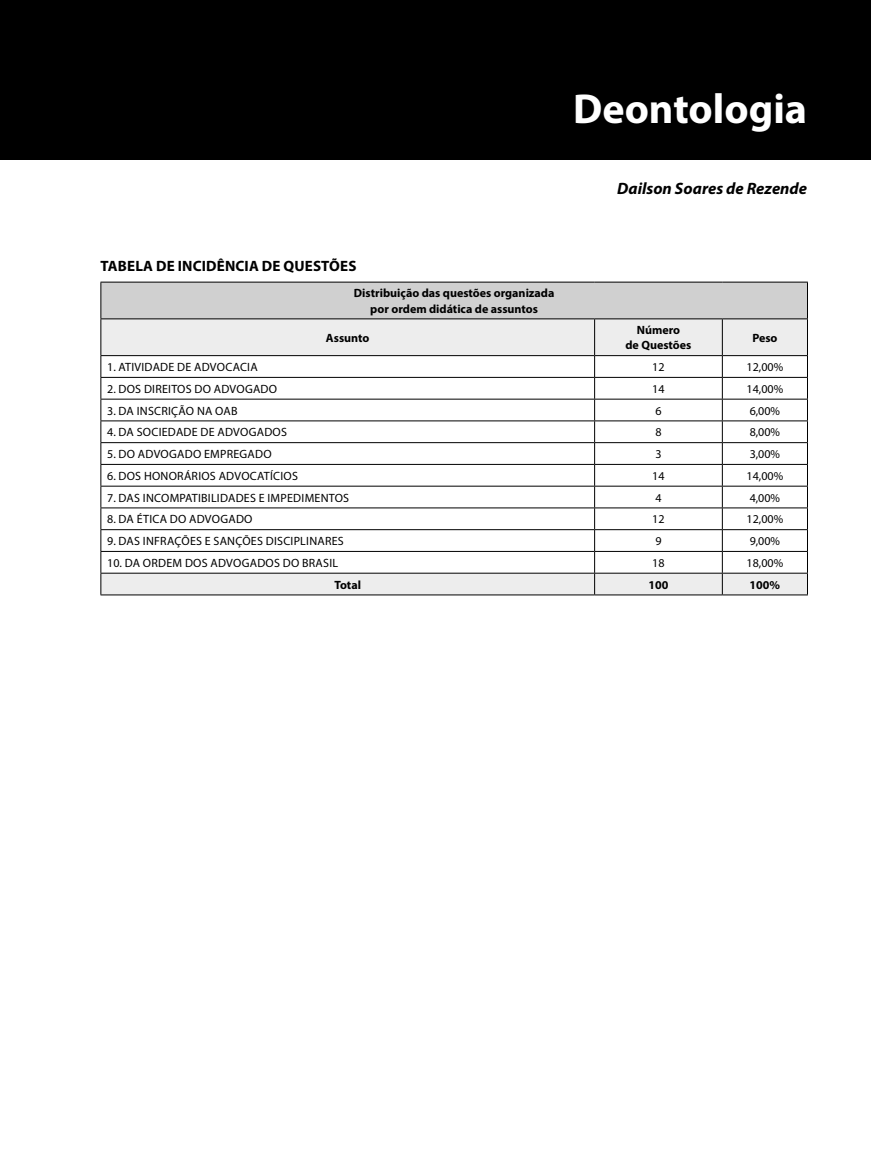
<style>
.page{position:relative;width:871px;height:1169px;background:#fff}
.page>*{position:absolute;margin:0;border:0;box-sizing:border-box;transform-origin:0 0}
.CAP_TITULO{font:700 42px "Myriad Pro";color:#fff}
.AUTOR{font:italic 700 16.5px "Myriad Pro";color:#000}
.TITULO_1{font:700 15px "Myriad Pro";letter-spacing:.01em;color:#000}
.Tabela{font:12px "Myriad Pro";letter-spacing:.02em;color:#000}
.Tabela-titulo{font:700 12px/15px "Myriad Pro";color:#000;text-align:center}
.tabela_centro{font:12px "Myriad Pro";color:#000}
.tabela_centro-2{font:700 12px "Myriad Pro";color:#000}
</style>
<div class="page">
<div style="left:0;top:0;width:870px;height:159px;background:#000"></div>
<div style="left:101px;top:282px;width:706px;height:37px;background:#d0d0d0"></div>
<div style="left:101px;top:319px;width:705px;height:275px;background:#ededed"></div>
<svg style="left:101px;top:356px;width:705px;height:217px"></svg>
<hr style="left:100px;top:282px;width:494px;height:1px;background:#000">
<hr style="left:594px;top:282px;width:128px;height:1px;background:#000">
<hr style="left:722px;top:282px;width:85px;height:1px;background:#000">
<hr style="left:100px;top:318px;width:494px;height:1px;background:#000">
<hr style="left:594px;top:318px;width:128px;height:1px;background:#000">
<hr style="left:722px;top:318px;width:85px;height:1px;background:#000">
<hr style="left:100px;top:355px;width:494px;height:1px;background:#000">
<hr style="left:594px;top:355px;width:128px;height:1px;background:#000">
<hr style="left:722px;top:355px;width:85px;height:1px;background:#000">
<hr style="left:100px;top:377px;width:494px;height:1px;background:#000">
<hr style="left:594px;top:377px;width:128px;height:1px;background:#000">
<hr style="left:722px;top:377px;width:85px;height:1px;background:#000">
<hr style="left:100px;top:399px;width:494px;height:1px;background:#000">
<hr style="left:594px;top:399px;width:128px;height:1px;background:#000">
<hr style="left:722px;top:399px;width:85px;height:1px;background:#000">
<hr style="left:100px;top:420px;width:494px;height:1px;background:#000">
<hr style="left:594px;top:420px;width:128px;height:1px;background:#000">
<hr style="left:722px;top:420px;width:85px;height:1px;background:#000">
<hr style="left:100px;top:442px;width:494px;height:1px;background:#000">
<hr style="left:594px;top:442px;width:128px;height:1px;background:#000">
<hr style="left:722px;top:442px;width:85px;height:1px;background:#000">
<hr style="left:100px;top:464px;width:494px;height:1px;background:#000">
<hr style="left:594px;top:464px;width:128px;height:1px;background:#000">
<hr style="left:722px;top:464px;width:85px;height:1px;background:#000">
<hr style="left:100px;top:486px;width:494px;height:1px;background:#000">
<hr style="left:594px;top:486px;width:128px;height:1px;background:#000">
<hr style="left:722px;top:486px;width:85px;height:1px;background:#000">
<hr style="left:100px;top:507px;width:494px;height:1px;background:#000">
<hr style="left:594px;top:507px;width:128px;height:1px;background:#000">
<hr style="left:722px;top:507px;width:85px;height:1px;background:#000">
<hr style="left:100px;top:529px;width:494px;height:1px;background:#000">
<hr style="left:594px;top:529px;width:128px;height:1px;background:#000">
<hr style="left:722px;top:529px;width:85px;height:1px;background:#000">
<hr style="left:100px;top:551px;width:494px;height:1px;background:#000">
<hr style="left:594px;top:551px;width:128px;height:1px;background:#000">
<hr style="left:722px;top:551px;width:85px;height:1px;background:#000">
<hr style="left:100px;top:573px;width:494px;height:1px;background:#000">
<hr style="left:594px;top:573px;width:128px;height:1px;background:#000">
<hr style="left:722px;top:573px;width:85px;height:1px;background:#000">
<hr style="left:100px;top:594px;width:494px;height:1px;background:#000">
<hr style="left:594px;top:594px;width:128px;height:1px;background:#000">
<hr style="left:722px;top:594px;width:85px;height:1px;background:#000">
<hr style="left:100px;top:282px;width:1px;height:36px;background:#000">
<hr style="left:100px;top:319px;width:1px;height:36px;background:#000">
<svg style="left:100px;top:356px;width:1px;height:238px"></svg>
<hr style="left:806px;top:282px;width:1px;height:36px;background:#000">
<hr style="left:594px;top:319px;width:1px;height:36px;background:#000">
<hr style="left:721px;top:319px;width:1px;height:36px;background:#000">
<hr style="left:806px;top:319px;width:1px;height:36px;background:#000">
<svg style="left:594px;top:356px;width:1px;height:238px"></svg>
<svg style="left:721px;top:356px;width:1px;height:238px"></svg>
<svg style="left:806px;top:356px;width:1px;height:238px"></svg>
<p class="CAP_TITULO" style="left:573px;top:82px;width:235px">Deontologia</p>
<p class="AUTOR" style="left:616px;top:178px;width:191px">Dailson Soares de Rezende</p>
<p class="TITULO_1" style="left:101px;top:257px;width:257px">TABELA DE INCIDÊNCIA DE QUESTÕES</p>
<p class="Tabela-titulo" style="left:353px;top:285px;width:202px">Distribuição das questões organizada</p>
<p class="Tabela-titulo" style="left:370px;top:300px;width:169px">por ordem didática de assuntos</p>
<p class="Tabela-titulo" style="left:326px;top:330px;width:45px">Assunto</p>
<p class="Tabela-titulo" style="left:625px;top:322px;width:67px">Número<br>de Questões</p>
<p class="Tabela-titulo" style="left:751px;top:330px;width:27px">Peso</p>
<p class="Tabela" style="left:107px;top:360px;width:152px">1. ATIVIDADE DE ADVOCACIA</p>
<p class="tabela_centro" style="left:652px;top:360px;width:14px">12</p>
<p class="tabela_centro" style="left:746px;top:360px;width:38px">12,00%</p>
<p class="Tabela" style="left:107px;top:381px;width:171px">2. DOS DIREITOS DO ADVOGADO</p>
<p class="tabela_centro" style="left:652px;top:381px;width:14px">14</p>
<p class="tabela_centro" style="left:746px;top:381px;width:38px">14,00%</p>
<p class="Tabela" style="left:107px;top:403px;width:132px">3. DA INSCRIÇÃO NA OAB</p>
<p class="tabela_centro" style="left:655px;top:403px;width:8px">6</p>
<p class="tabela_centro" style="left:749px;top:403px;width:32px">6,00%</p>
<p class="Tabela" style="left:107px;top:425px;width:181px">4. DA SOCIEDADE DE ADVOGADOS</p>
<p class="tabela_centro" style="left:655px;top:425px;width:8px">8</p>
<p class="tabela_centro" style="left:749px;top:425px;width:32px">8,00%</p>
<p class="Tabela" style="left:107px;top:447px;width:166px">5. DO ADVOGADO EMPREGADO</p>
<p class="tabela_centro" style="left:655px;top:447px;width:8px">3</p>
<p class="tabela_centro" style="left:749px;top:447px;width:32px">3,00%</p>
<p class="Tabela" style="left:107px;top:468px;width:192px">6. DOS HONORÁRIOS ADVOCATÍCIOS</p>
<p class="tabela_centro" style="left:652px;top:468px;width:14px">14</p>
<p class="tabela_centro" style="left:746px;top:468px;width:38px">14,00%</p>
<p class="Tabela" style="left:107px;top:490px;width:243px">7. DAS INCOMPATIBILIDADES E IMPEDIMENTOS</p>
<p class="tabela_centro" style="left:655px;top:490px;width:8px">4</p>
<p class="tabela_centro" style="left:749px;top:490px;width:32px">4,00%</p>
<p class="Tabela" style="left:107px;top:512px;width:147px">8. DA ÉTICA DO ADVOGADO</p>
<p class="tabela_centro" style="left:652px;top:512px;width:14px">12</p>
<p class="tabela_centro" style="left:746px;top:512px;width:38px">12,00%</p>
<p class="Tabela" style="left:107px;top:534px;width:238px">9. DAS INFRAÇÕES E SANÇÕES DISCIPLINARES</p>
<p class="tabela_centro" style="left:655px;top:534px;width:8px">9</p>
<p class="tabela_centro" style="left:749px;top:534px;width:32px">9,00%</p>
<p class="Tabela" style="left:107px;top:555px;width:232px">10. DA ORDEM DOS ADVOGADOS DO BRASIL</p>
<p class="tabela_centro" style="left:652px;top:555px;width:14px">18</p>
<p class="tabela_centro" style="left:746px;top:555px;width:38px">18,00%</p>
<p class="Tabela-titulo" style="left:334px;top:576px;width:28px">Total</p>
<p class="tabela_centro-2" style="left:648px;top:577px;width:21px">100</p>
<p class="tabela_centro-2" style="left:749px;top:577px;width:32px">100%</p>
</div>
